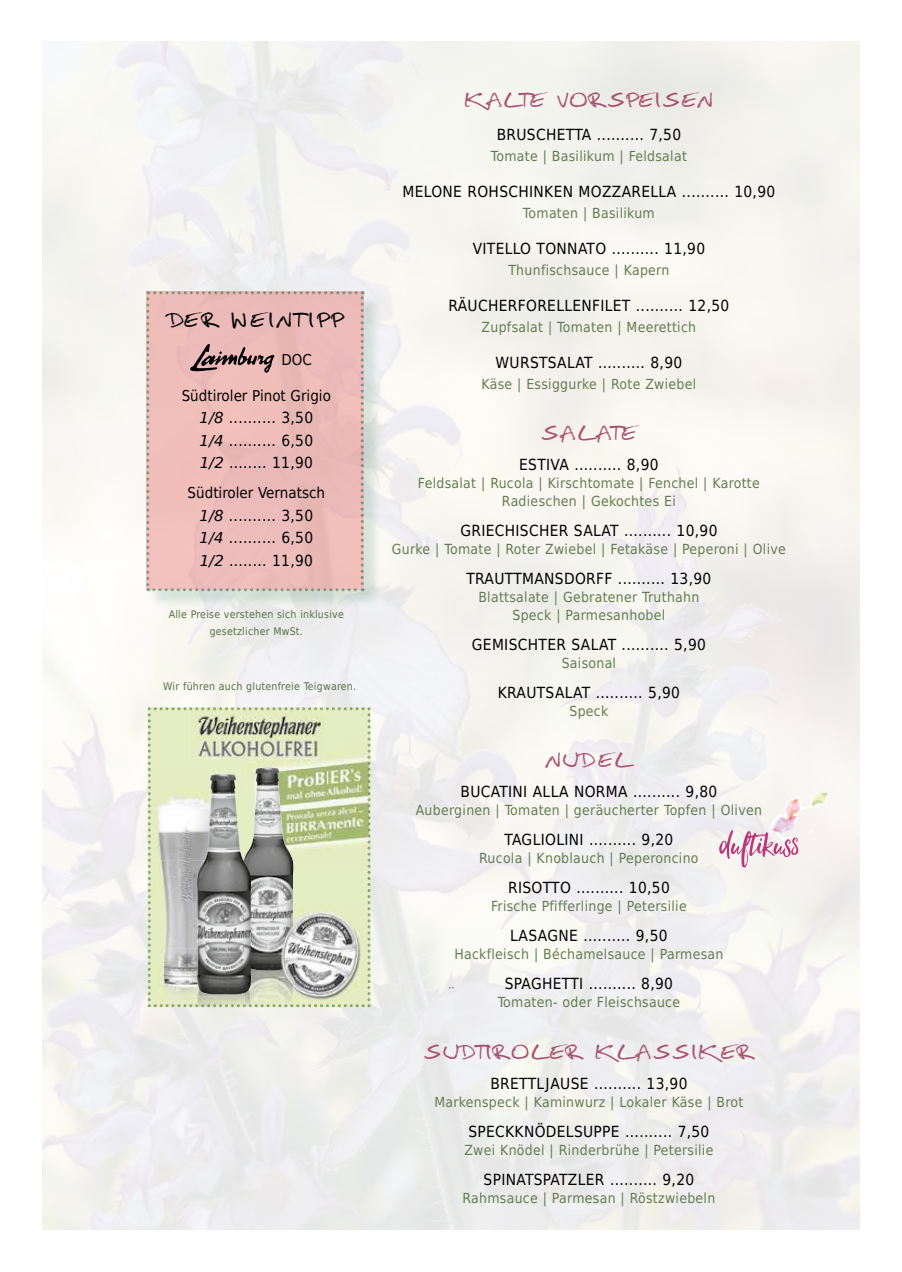
<style>
.page{position:relative;width:902px;height:1272px;background:#fff}
.page>*{position:absolute;margin:0;border:0;box-sizing:border-box;transform-origin:0 0}
.t1{font:27px "Christopherhand";letter-spacing:.1em;color:#a95270}
.t2{font:27px "Christopherhand";letter-spacing:.16em;color:#000}
.t3{font:15.3px/22.5px "DejaVu Sans Condensed";letter-spacing:.02em;color:#000;text-align:justify}
.t4{font:15px "DejaVu Sans Condensed";color:#000}
.t5{font:13.95px/18px "DejaVu Sans Condensed";letter-spacing:.02em;color:#647b50;text-align:center}
.t6{font:10.5px/16.5px "DejaVu Sans Condensed";letter-spacing:.02em;color:#596f48;text-align:center}
.s1{font-family:"DejaVu Sans";font-style:italic;font-size:15px}
</style>
<div class="page">
<div style="left:0;top:0;width:901px;height:1271px;background:linear-gradient(to bottom,#f7f7f3,#f2f2f1)"></div>
<div style="left:149px;top:294px;width:233px;height:315px;background:#005d2b;opacity:.4"></div>
<div style="left:146px;top:291px;width:217px;height:300px;background:#edbcba"></div>
<svg style="left:148px;top:707px;width:222px;height:300px;background:#c0c4ad"></svg>
<img style="left:815px;top:791px;width:14px;height:16px">
<img style="left:805px;top:793px;width:10px;height:15px">
<img style="left:771px;top:814px;width:8px;height:7px">
<img style="left:788px;top:797px;width:16px;height:15px">
<svg style="left:802px;top:799px;width:2px;height:6px"></svg>
<img style="left:779px;top:801px;width:20px;height:23px">
<img style="left:798px;top:830px;width:14px;height:2px">
<svg style="left:718px;top:821px;width:80px;height:46px"></svg>
<h1 class="t2" style="left:169px;top:309px;width:174px">der Weintipp</h1>
<p class="t4" style="left:281px;top:348px;width:32px">DOC</p>
<p class="t4" style="left:182px;top:383px;width:151px">Südtiroler Pinot Grigio</p>
<p class="t3" style="left:199px;top:406px;width:115px"><span class="s1">1/8</span> .......... 3,50<br><span class="s1">1/4</span> .......... 6,50<br><span class="s1">1/2</span> ........ 11,90</p>
<p class="t4" style="left:188px;top:480px;width:139px">Südtiroler Vernatsch</p>
<p class="t3" style="left:199px;top:503px;width:115px"><span class="s1">1/8</span> .......... 3,50<br><span class="s1">1/4</span> .......... 6,50<br><span class="s1">1/2</span> ........ 11,90</p>
<p class="t6" style="left:169px;top:606px;width:177px">Alle Preise verstehen sich inklusive gesetzlicher MwSt.</p>
<p class="t6" style="left:163px;top:677px;width:194px">Wir führen auch glutenfreie Teigwaren.</p>
<h1 class="t1" style="left:465px;top:89px;width:249px">kalte Vorspeisen</h1>
<p class="t3" style="left:496px;top:123px;width:30px">Brusc</p>
<p class="t3" style="left:546px;top:123px;width:30px">hetta</p>
<p class="t3" style="left:597px;top:123px;width:86px">.......... 7,50</p>
<p class="t5" style="left:491px;top:147px;width:197px">Tomate | Basilikum | Feldsalat</p>
<p class="t3" style="left:402px;top:180px;width:32px">Melon</p>
<p class="t3" style="left:453px;top:180px;width:207px">e Rohschin ken Mozzarella</p>
<p class="t3" style="left:681px;top:180px;width:95px">.......... 10,90</p>
<p class="t5" style="left:523px;top:204px;width:133px">Tomaten | Basilikum</p>
<p class="t3" style="left:472px;top:237px;width:42px">Vitello</p>
<p class="t3" style="left:536px;top:237px;width:20px">Tonnato</p>
<p class="t3" style="left:611px;top:237px;width:95px">.......... 11,90</p>
<p class="t5" style="left:508px;top:261px;width:162px">Thunfischsauce | Kapern</p>
<p class="t3" style="left:448px;top:294px;width:282px">Räucherforellenfilet .......... 12,50</p>
<p class="t5" style="left:481px;top:318px;width:216px">Zupfsalat | Tomaten | Meerettich</p>
<p class="t3" style="left:495px;top:351px;width:45px">wu rstsalat</p>
<p class="t3" style="left:598px;top:351px;width:86px">.......... 8,90</p>
<p class="t5" style="left:481px;top:375px;width:216px">Käse | Essiggurke | Rote Zwiebel</p>
<h1 class="t1" style="left:542px;top:422px;width:96px">salate</h1>
<p class="t3" style="left:519px;top:453px;width:141px">estiva .......... 8,90</p>
<p class="t5" style="left:418px;top:474px;width:343px">Feldsalat | Rucola | Kirschtomate | Fenchel | Karotte<br>Radieschen | Gekochtes Ei</p>
<p class="t3" style="left:460px;top:519px;width:133px">Griechischer Salat</p>
<p class="t3" style="left:624px;top:519px;width:95px">.......... 10,90</p>
<p class="t5" style="left:392px;top:540px;width:395px">Gurke | Tomate | Roter Zwiebel | Fetakäse | Peperoni | Olive</p>
<p class="t3" style="left:466px;top:567px;width:30px">trauttmansdo</p>
<p class="t3" style="left:586px;top:567px;width:127px">rff .......... 13,90</p>
<p class="t5" style="left:478px;top:588px;width:222px">Blattsalate | Gebratener Truthahn<br>Speck | Parmesanhobel</p>
<p class="t3" style="left:472px;top:633px;width:110px">Gem ischter salat</p>
<p class="t3" style="left:621px;top:633px;width:86px">.......... 5,90</p>
<p class="t5" style="left:561px;top:654px;width:56px">Saisonal</p>
<p class="t3" style="left:498px;top:681px;width:29px">Krautsalat</p>
<p class="t3" style="left:595px;top:681px;width:86px">.......... 5,90</p>
<p class="t5" style="left:569px;top:702px;width:40px">Speck</p>
<h1 class="t1" style="left:546px;top:749px;width:86px">Nudel</h1>
<p class="t3" style="left:460px;top:780px;width:20px">Bucat</p>
<p class="t3" style="left:508px;top:780px;width:35px">ini alla</p>
<p class="t3" style="left:574px;top:780px;width:145px">norma .......... 9,80</p>
<p class="t5" style="left:416px;top:801px;width:348px">Auberginen | Tomaten | geräucherter Topfen | Oliven</p>
<p class="t3" style="left:504px;top:828px;width:18px">Tagl</p>
<p class="t3" style="left:540px;top:828px;width:134px">iolini .......... 9,20</p>
<p class="t5" style="left:479px;top:849px;width:221px">Rucola | Knoblauch | Peperoncino</p>
<p class="t3" style="left:508px;top:876px;width:25px">Risotto</p>
<p class="t3" style="left:576px;top:876px;width:95px">.......... 10,50</p>
<p class="t5" style="left:491px;top:897px;width:197px">Frische Pfifferlinge | Petersilie</p>
<p class="t3" style="left:510px;top:924px;width:20px">Lasagn</p>
<p class="t3" style="left:569px;top:924px;width:100px">e .......... 9,50</p>
<p class="t5" style="left:454px;top:945px;width:270px">Hackfleisch | Béchamelsauce | Parmesan</p>
<p class="t3" style="left:504px;top:972px;width:19px">Spag</p>
<p class="t3" style="left:542px;top:972px;width:132px">hetti .......... 8,90</p>
<p class="t5" style="left:497px;top:993px;width:184px">Tomaten- oder Fleischsauce</p>
<h1 class="t1" style="left:424px;top:1040px;width:330px">sudtiroler klassiker</h1>
<p class="t3" style="left:490px;top:1071px;width:71px">BrettlJaus</p>
<p class="t3" style="left:580px;top:1071px;width:109px">e .......... 13,90</p>
<p class="t5" style="left:434px;top:1092px;width:310px">Markenspeck | Kaminwurz | Lokaler Käse | Brot</p>
<p class="t3" style="left:468px;top:1119px;width:108px">Speckknödelsupp</p>
<p class="t3" style="left:611px;top:1119px;width:100px">e .......... 7,50</p>
<p class="t5" style="left:464px;top:1140px;width:250px">Zwei Knödel | Rinderbrühe | Petersilie</p>
<p class="t3" style="left:483px;top:1167px;width:32px">spinatspat</p>
<p class="t3" style="left:568px;top:1167px;width:128px">zler .......... 9,20</p>
<p class="t5" style="left:462px;top:1188px;width:254px">Rahmsauce | Parmesan | Röstzwiebeln</p>
</div>
